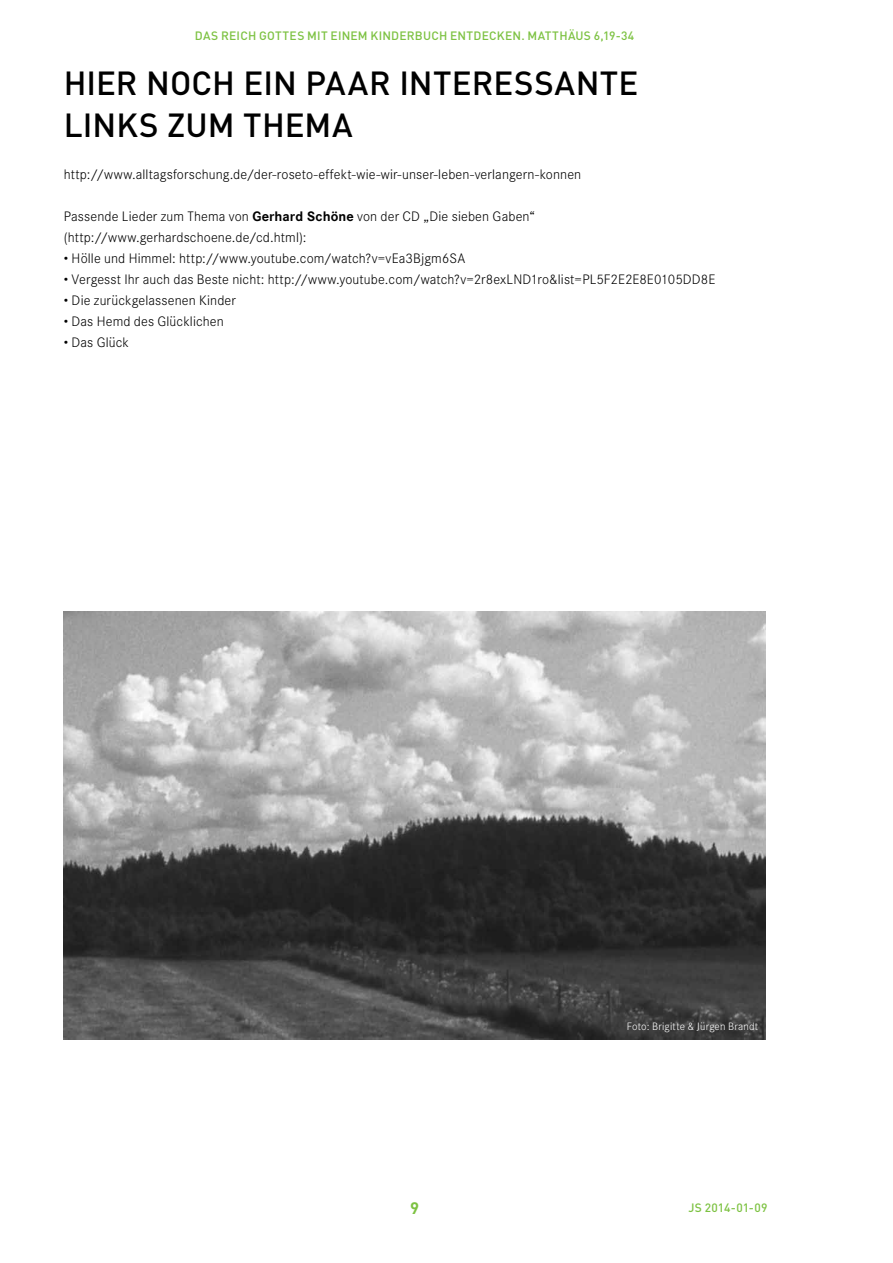
<style>
.page{position:relative;width:893px;height:1263px;background:#fff}
.page>*{position:absolute;margin:0;border:0;box-sizing:border-box;transform-origin:0 0}
.t1{font:500 33px/42px "DIN";color:#000}
.t2{font:700 16.5px "DIN";color:#7dc242}
.t3{font:300 13.5px/21px "Corporate SBQ";letter-spacing:.01em;color:#000}
.t4{font:500 12px "DIN";letter-spacing:.015em;color:#7dc242}
.t5{font:300 10.5px "Corporate SBQ";letter-spacing:.02em;color:#fff}
.s1{font-weight:700}
</style>
<div class="page">
<img style="left:64px;top:612px;width:701px;height:428px">
<p class="t4" style="left:195px;top:28px;width:441px">DAS REICH GOTTES MIT EINEM KINDERBUCH ENTDECKEN. MATTHÄUS 6,19-34</p>
<h1 class="t1" style="left:64px;top:60px;width:576px">H IER NOCH EIN PAAR INTERESSANTE<br>LINKS ZUM THEMA</h1>
<p class="t3" style="left:64px;top:163px;width:519px">http://www.alltagsforschung.de/der-roseto-effekt-wie-wir-unser-leben-verlangern-konnen</p>
<p class="t3" style="left:64px;top:205px;width:472px">Passende Lieder zum Thema von <span class="s1">Gerhard Schöne</span> von der CD „Die sieben Gaben“ (http://www.gerhardschoene.de/cd.html):</p>
<p class="t3" style="left:64px;top:248px;width:403px">• Hölle und Himmel: http://www.youtube.com/watch?v=vEa3Bjgm6SA</p>
<p class="t3" style="left:64px;top:269px;width:653px">• Vergesst Ihr auch das Beste nicht: http://www.youtube.com/watch?v=2r8exLND1ro&amp;list=PL5F2E2E8E0105DD8E</p>
<p class="t3" style="left:64px;top:290px;width:174px">• Die zurückgelassenen Kinder</p>
<p class="t3" style="left:64px;top:311px;width:162px">• Das Hemd des Glücklichen</p>
<p class="t3" style="left:64px;top:332px;width:67px">• Das Glück</p>
<p class="t5" style="left:627px;top:1020px;width:133px">Foto: Brigitte &amp; Jürgen Brandt</p>
<p class="t2" style="left:410px;top:1197px;width:10px">9</p>
<p class="t4" style="left:689px;top:1199px;width:80px">JS 2014-01-09</p>
</div>
